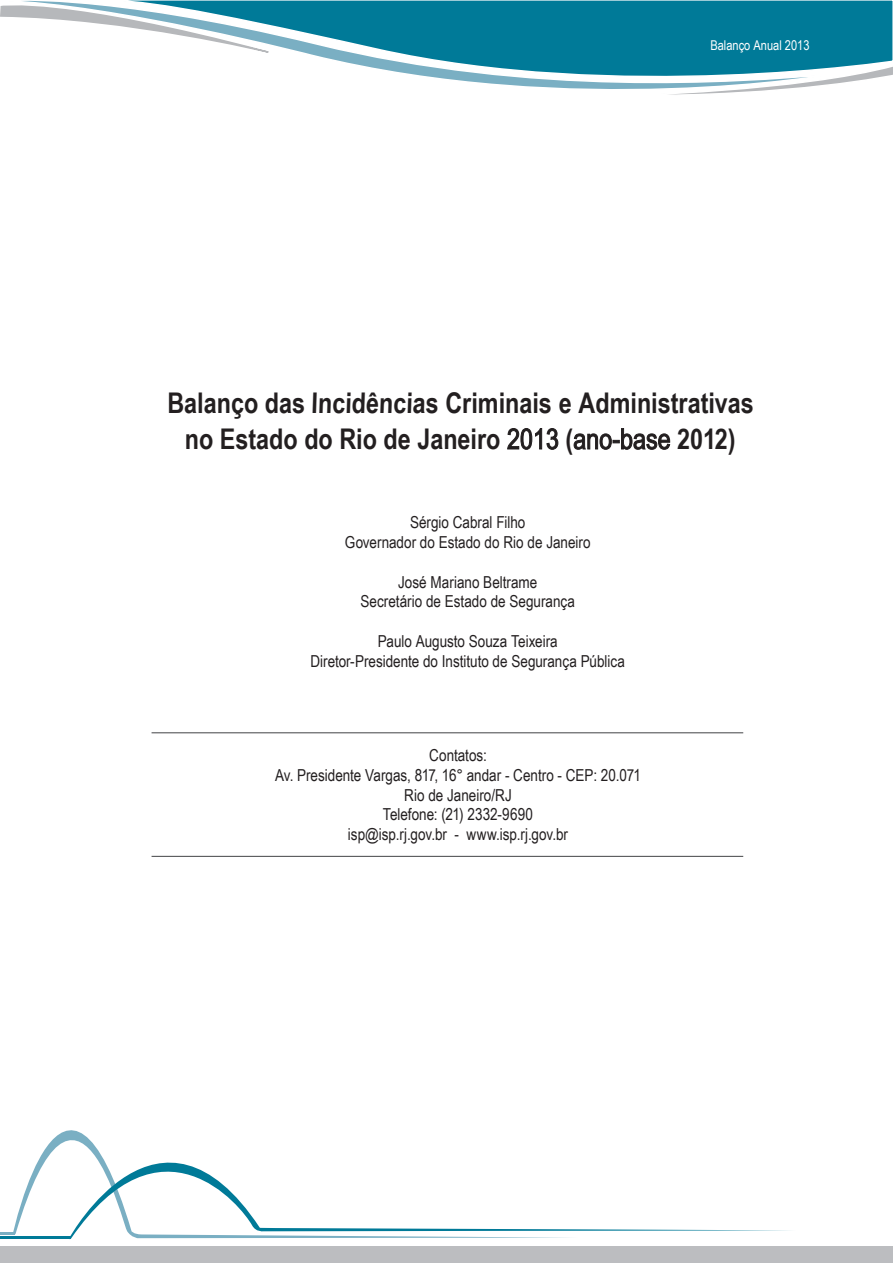
<style>
.page{position:relative;width:893px;height:1263px;background:#fff}
.page>*{position:absolute;margin:0;border:0;box-sizing:border-box;transform-origin:0 0}
._1{font:700 28.5px/36px "Arial Narrow";color:#231f20;text-align:center}
.ANALISES{font:16.5px "Arial Narrow";color:#231f20}
.t1{font:13.5px "Arial Narrow";color:#fff}
.s1{font-weight:400}
</style>
<div class="page">
<svg style="left:13px;top:1130px;width:56px;height:107px"></svg>
<svg style="left:69px;top:1130px;width:720px;height:109px"></svg>
<hr style="left:0;top:1232px;width:15px;height:3px;background:#7aafc3">
<hr style="left:0;top:1237px;width:71px;height:2px;background:#007a98">
<div style="left:832px;top:0;width:61px;height:64px;background:#007a98"></div>
<svg style="left:270px;top:0;width:562px;height:89px"></svg>
<svg style="left:0;top:0;width:270px;height:53px"></svg>
<svg style="left:624px;top:64px;width:269px;height:31px"></svg>
<div style="left:0;top:1246px;width:893px;height:17px;background:#bcbdc0"></div>
<hr style="left:152px;top:732px;width:591px;height:1px;background:#57585a">
<hr style="left:152px;top:856px;width:591px;height:1px;background:#57585a">
<p class="t1" style="left:710px;top:36px;width:101px">Balanço Anual 2013</p>
<p class="_1" style="left:167px;top:384px;width:588px">Balanço das Incidências Criminais e Administrativas no Estado do Rio de Janeiro <span class="s1">2013</span> (<span class="s1">ano-base</span> 2012)</p>
<p class="ANALISES" style="left:410px;top:510px;width:117px">Sérgio Cabral Filho</p>
<p class="ANALISES" style="left:345px;top:530px;width:247px">Governador do Estado do Rio de Janeiro</p>
<p class="ANALISES" style="left:398px;top:570px;width:141px">José Mariano Beltrame</p>
<p class="ANALISES" style="left:360px;top:589px;width:216px">Secretário de Estado de Segurança</p>
<p class="ANALISES" style="left:378px;top:629px;width:181px">Paulo Augusto Souza Teixeira</p>
<p class="ANALISES" style="left:310px;top:649px;width:316px">Diretor-Presidente do Instituto de Segurança Pública</p>
<p class="ANALISES" style="left:429px;top:743px;width:59px">Contatos:</p>
<p class="ANALISES" style="left:275px;top:763px;width:367px">Av. Presidente Vargas, 817, 16° andar - Centro - CEP: 20.071</p>
<p class="ANALISES" style="left:404px;top:783px;width:109px">Rio de Janeiro/RJ</p>
<p class="ANALISES" style="left:383px;top:802px;width:152px">Telefone: (21) 2332-9690</p>
<p class="ANALISES" style="left:348px;top:822px;width:222px">isp@isp.rj.gov.br - www.isp.rj.gov.br</p>
</div>
